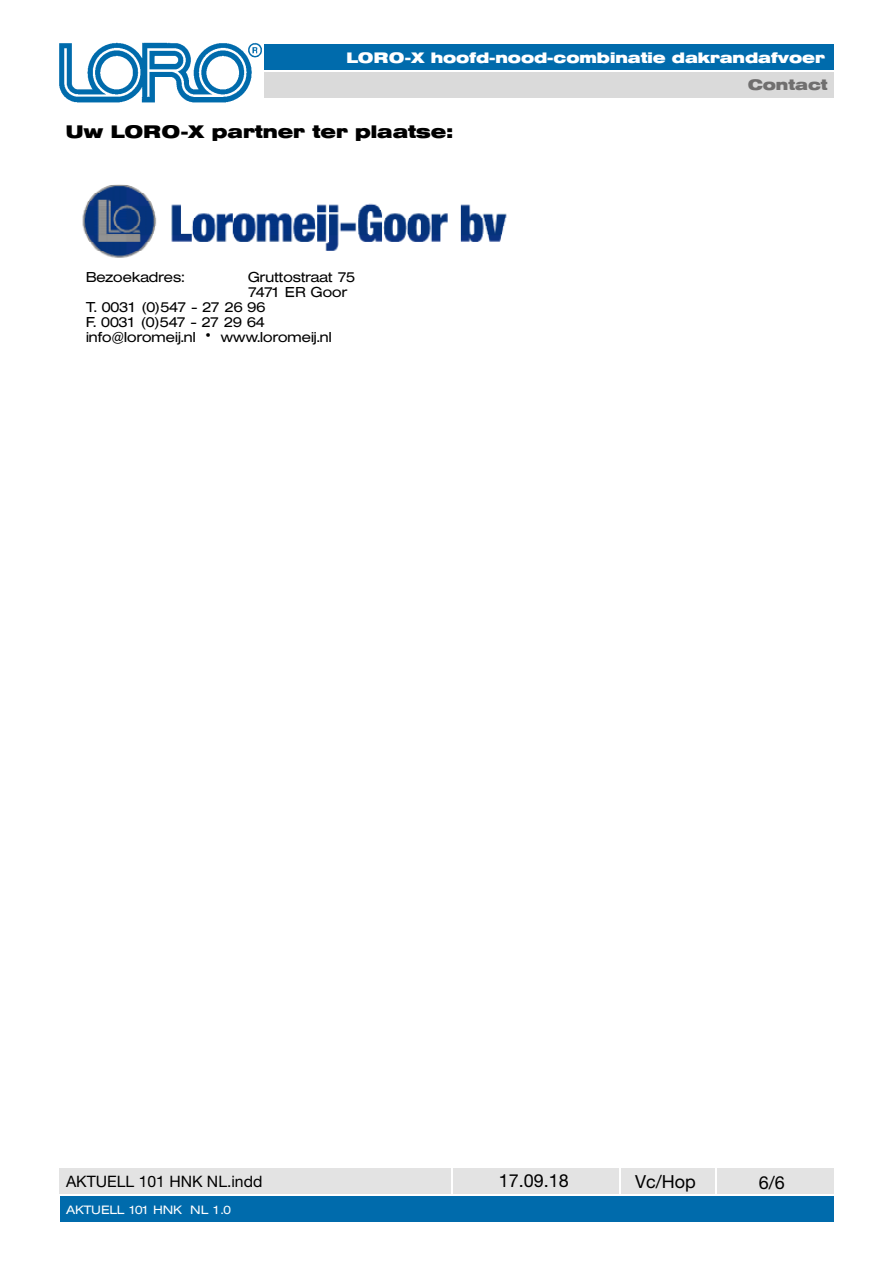
<style>
.page{position:relative;width:893px;height:1263px;background:#fff}
.page>*{position:absolute;margin:0;border:0;box-sizing:border-box;transform-origin:0 0}
.t1{font:700 18px "Helvetica Extended BQ";color:#000}
.t2{font:18px "Helvetica Neue LT Std";color:#000}
.t3{font:15.75px "Helvetica Neue LT Std";color:#000}
.t4{font:700 15px "Helvetica Extended BQ";color:#fff}
.t5{font:700 15px "Helvetica Extended BQ";color:#706f6f}
.t6{font:300 14.25px "Helvetica Extended BQ";color:#000}
.t7{font:300 12px "Helvetica Extended BQ";color:#fff}
</style>
<div class="page">
<div style="left:60px;top:1196px;width:774px;height:26px;background:#006bac"></div>
<div style="left:60px;top:1168px;width:391px;height:25px;background:#e3e3e3"></div>
<div style="left:453px;top:1168px;width:166px;height:25px;background:#e3e3e3"></div>
<div style="left:621px;top:1168px;width:94px;height:25px;background:#e3e3e3"></div>
<div style="left:717px;top:1168px;width:117px;height:25px;background:#e3e3e3"></div>
<img style="left:59px;top:42px;width:203px;height:61px">
<div style="left:264px;top:45px;width:569px;height:25px;background:#006bac"></div>
<div style="left:264px;top:72px;width:569px;height:26px;background:#dadada"></div>
<img style="left:82px;top:184px;width:425px;height:74px">
<p class="t4" style="left:347px;top:49px;width:480px">LORO-X hoofd-nood-combinatie dakrandafvoer</p>
<p class="t5" style="left:748px;top:76px;width:81px">Contact</p>
<p class="t1" style="left:66px;top:121px;width:388px">Uw LORO-X partner ter plaatse:</p>
<p class="t6" style="left:86px;top:269px;width:100px">Bezoekadres:</p>
<p class="t6" style="left:248px;top:269px;width:108px">Gruttostraat 75</p>
<p class="t6" style="left:248px;top:284px;width:101px">7471 ER Goor</p>
<p class="t6" style="left:86px;top:299px;width:181px">T. 0031 (0)547 - 27 26 96</p>
<p class="t6" style="left:86px;top:314px;width:180px">F. 0031 (0)547 - 27 29 64</p>
<p class="t6" style="left:86px;top:329px;width:247px">info@loromeij.nl • www.loromeij.nl</p>
<p class="t3" style="left:66px;top:1172px;width:198px">AKTUELL 101 HNK NL.indd</p>
<p class="t2" style="left:499px;top:1170px;width:72px">17.09.18</p>
<p class="t2" style="left:635px;top:1170px;width:62px">Vc/Hop</p>
<p class="t2" style="left:759px;top:1172px;width:28px">6/6</p>
<p class="t7" style="left:66px;top:1202px;width:166px">AKTUELL 101 HNK NL 1.0</p>
</div>
